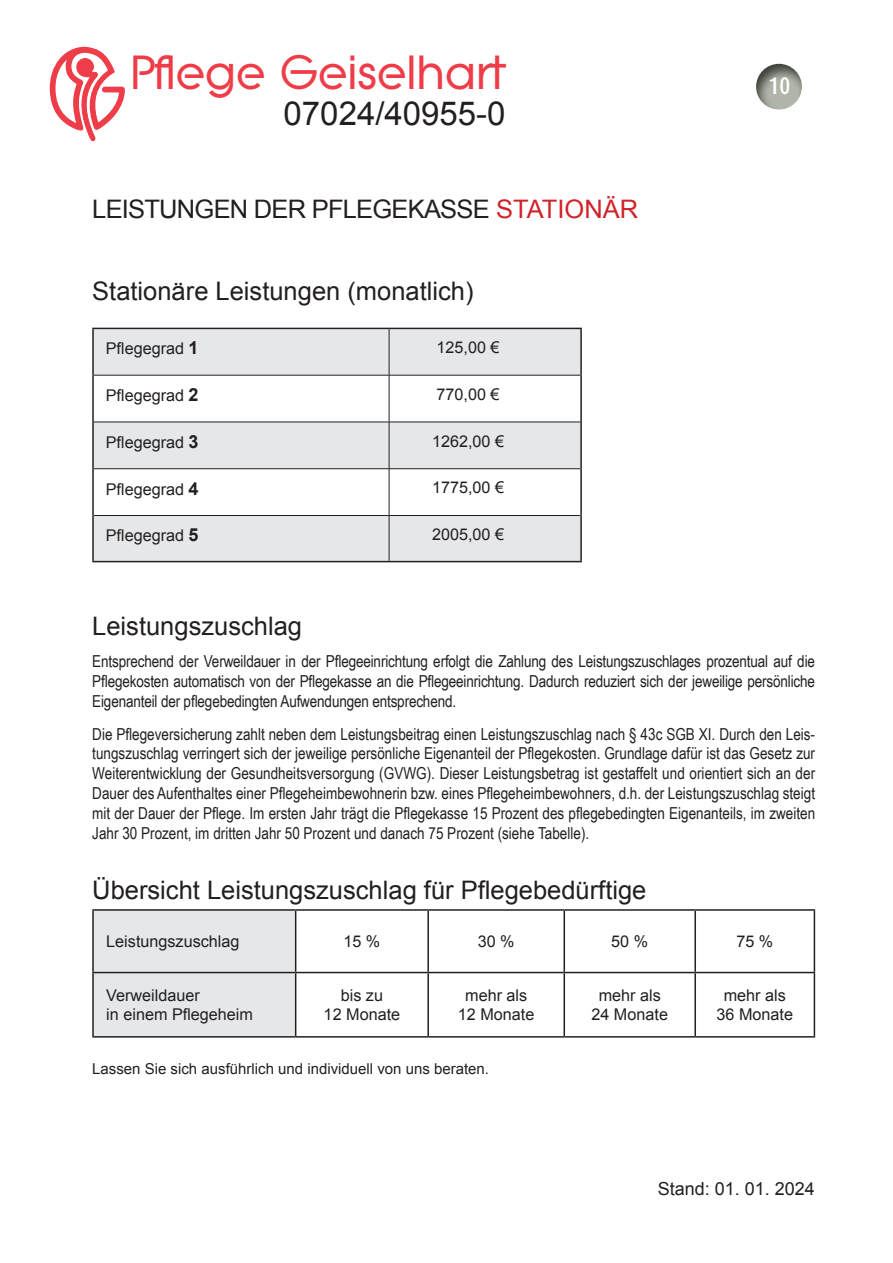
<style>
.page{position:relative;width:893px;height:1263px;background:#fff}
.page>*{position:absolute;margin:0;border:0;box-sizing:border-box;transform-origin:0 0}
.t1{font:700 46.5px "Litera";color:#ee3d49}
.t2{font:33px "Arial";color:#231f20}
.t3{font:25.5px "Arial";color:#231f20}
.t4{font:25.5px "Arial";letter-spacing:-.03em;color:#231f20}
.t5{font:25.5px "Arial";color:#d1232a}
.t6{font:500 24px "Dax Condensed";color:#fff}
.t7{font:18px "Arial";color:#231f20}
.t8{font:16.5px/19.8px "Arial Narrow";letter-spacing:-.01em;color:#231f20;text-align:justify}
.t9{font:16.2px/19.5px "Arial";color:#231f20;text-align:center}
.t10{font:15px "Arial";color:#231f20}
.s1{color:#d1232a}
.s2{font-weight:700;font-size:18px}
</style>
<div class="page">
<div style="left:754px;top:61px;width:48px;height:50px;background:#231f20;opacity:.75"></div>
<svg style="left:49px;top:46px;width:76px;height:96px"></svg>
<svg style="left:94px;top:329px;width:486px;height:232px;fill:#e6e7e9"></svg>
<hr style="left:92px;top:328px;width:297px;height:1px;background:#231f20">
<hr style="left:92px;top:329px;width:2px;height:46px;background:#231f20">
<hr style="left:389px;top:328px;width:193px;height:1px;background:#231f20">
<hr style="left:580px;top:329px;width:2px;height:46px;background:#231f20">
<hr style="left:92px;top:375px;width:2px;height:47px;background:#231f20">
<hr style="left:580px;top:375px;width:2px;height:47px;background:#231f20">
<hr style="left:92px;top:422px;width:2px;height:47px;background:#231f20">
<hr style="left:580px;top:422px;width:2px;height:47px;background:#231f20">
<hr style="left:92px;top:469px;width:2px;height:46px;background:#231f20">
<hr style="left:580px;top:469px;width:2px;height:46px;background:#231f20">
<hr style="left:92px;top:515px;width:2px;height:46px;background:#231f20">
<hr style="left:580px;top:515px;width:2px;height:46px;background:#231f20">
<hr style="left:92px;top:561px;width:297px;height:1px;background:#231f20">
<hr style="left:389px;top:561px;width:193px;height:1px;background:#231f20">
<hr style="left:389px;top:329px;width:1px;height:46px;background:#231f20">
<hr style="left:94px;top:375px;width:295px;height:1px;background:#231f20">
<hr style="left:389px;top:375px;width:191px;height:1px;background:#231f20">
<hr style="left:389px;top:375px;width:1px;height:47px;background:#231f20">
<hr style="left:94px;top:422px;width:295px;height:1px;background:#231f20">
<hr style="left:389px;top:422px;width:191px;height:1px;background:#231f20">
<hr style="left:389px;top:422px;width:1px;height:46px;background:#231f20">
<hr style="left:94px;top:468px;width:295px;height:1px;background:#231f20">
<hr style="left:389px;top:468px;width:191px;height:1px;background:#231f20">
<hr style="left:389px;top:469px;width:1px;height:46px;background:#231f20">
<hr style="left:94px;top:515px;width:295px;height:1px;background:#231f20">
<hr style="left:389px;top:515px;width:191px;height:1px;background:#231f20">
<hr style="left:389px;top:516px;width:1px;height:45px;background:#231f20">
<div style="left:94px;top:911px;width:201px;height:125px;background:#e6e7e9"></div>
<hr style="left:92px;top:909px;width:204px;height:2px;background:#231f20">
<hr style="left:92px;top:911px;width:2px;height:61px;background:#231f20">
<hr style="left:296px;top:909px;width:132px;height:2px;background:#231f20">
<hr style="left:295px;top:911px;width:1px;height:61px;background:#231f20">
<hr style="left:428px;top:909px;width:136px;height:2px;background:#231f20">
<hr style="left:427px;top:911px;width:2px;height:61px;background:#231f20">
<hr style="left:564px;top:909px;width:131px;height:2px;background:#231f20">
<hr style="left:563px;top:911px;width:2px;height:61px;background:#231f20">
<hr style="left:695px;top:909px;width:120px;height:2px;background:#231f20">
<hr style="left:694px;top:911px;width:2px;height:61px;background:#231f20">
<hr style="left:814px;top:911px;width:1px;height:61px;background:#231f20">
<hr style="left:92px;top:972px;width:204px;height:1px;background:#231f20">
<hr style="left:92px;top:973px;width:2px;height:63px;background:#231f20">
<hr style="left:296px;top:972px;width:132px;height:1px;background:#231f20">
<hr style="left:295px;top:973px;width:1px;height:63px;background:#231f20">
<hr style="left:428px;top:972px;width:136px;height:1px;background:#231f20">
<hr style="left:427px;top:973px;width:2px;height:63px;background:#231f20">
<hr style="left:564px;top:972px;width:131px;height:1px;background:#231f20">
<hr style="left:563px;top:973px;width:2px;height:63px;background:#231f20">
<hr style="left:695px;top:972px;width:120px;height:1px;background:#231f20">
<hr style="left:694px;top:973px;width:2px;height:63px;background:#231f20">
<hr style="left:814px;top:973px;width:1px;height:63px;background:#231f20">
<hr style="left:92px;top:1036px;width:204px;height:1px;background:#231f20">
<hr style="left:296px;top:1036px;width:132px;height:1px;background:#231f20">
<hr style="left:428px;top:1036px;width:136px;height:1px;background:#231f20">
<hr style="left:564px;top:1036px;width:131px;height:1px;background:#231f20">
<hr style="left:695px;top:1036px;width:120px;height:1px;background:#231f20">
<h1 class="t1" style="left:131px;top:45px;width:375px">Pflege Geiselhart</h1>
<h2 class="t2" style="left:284px;top:92px;width:223px">07024/40955-0</h2>
<h3 class="t4" style="left:92px;top:193px;width:434px">Leistungen der Pflegekasse <span class="s1">STATI</span></h3>
<h3 class="t5" style="left:565px;top:193px;width:73px">ONÄR</h3>
<h3 class="t3" style="left:92px;top:275px;width:383px">Stationäre Leistungen (monatlich)</h3>
<p class="t9" style="left:106px;top:339px;width:94px">Pflegegrad <span class="s2">1</span></p>
<p class="t9" style="left:437px;top:338px;width:65px">125,00 €</p>
<p class="t9" style="left:106px;top:386px;width:94px">Pflegegrad <span class="s2">2</span></p>
<p class="t9" style="left:437px;top:384px;width:65px">770,00 €</p>
<p class="t9" style="left:106px;top:433px;width:94px">Pflegegrad <span class="s2">3</span></p>
<p class="t9" style="left:432px;top:431px;width:74px">1262,00 €</p>
<p class="t9" style="left:106px;top:479px;width:94px">Pflegegrad <span class="s2">4</span></p>
<p class="t9" style="left:432px;top:478px;width:74px">1775,00 €</p>
<p class="t9" style="left:106px;top:526px;width:94px">Pflegegrad <span class="s2">5</span></p>
<p class="t9" style="left:432px;top:525px;width:74px">2005,00 €</p>
<h3 class="t6" style="left:768px;top:73px;width:23px">10</h3>
<h3 class="t3" style="left:92px;top:609px;width:211px">Leistungszuschlag</h3>
<p class="t8" style="left:92px;top:650px;width:724px">Entsprechend der Verweildauer in der Pflegeeinrichtung erfolgt die Zahlung des Leistungszuschlages prozentual auf die Pflegekosten automatisch von der Pflegekasse an die Pflegeeinrichtung. Dadurch reduziert sich der jeweilige persönliche Eigenanteil der pflegebedingten Aufwendungen entsprechend.</p>
<p class="t8" style="left:92px;top:723px;width:724px">Die Pflegeversicherung zahlt neben dem Leistungsbeitrag einen Leistungszuschlag nach § 43c SGB XI. Durch den Leis&shy;tungszuschlag verringert sich der jeweilige persönliche Eigenanteil der Pflegekosten. Grundlage dafür ist das Gesetz zur Weiterentwicklung der Gesundheitsversorgung (GVWG). Dieser Leistungsbetrag ist gestaffelt und orientiert sich an der Dauer des Aufenthaltes einer Pflegeheimbewohnerin bzw. eines Pflegeheimbewohners, d.h. der Leistungszuschlag steigt mit der Dauer der Pflege. Im ersten Jahr trägt die Pflegekasse 15 Prozent des pflegebedingten Eigenanteils, im zweiten Jahr 30 Prozent, im dritten Jahr 50 Prozent und danach 75 Prozent (siehe Tabelle).</p>
<h3 class="t3" style="left:92px;top:873px;width:556px">Übersicht Leistungszuschlag für Pflegebedürftige</h3>
<p class="t9" style="left:106px;top:932px;width:135px">Leistungszuschlag</p>
<p class="t9" style="left:343px;top:932px;width:38px">15 %</p>
<p class="t9" style="left:478px;top:932px;width:38px">30 %</p>
<p class="t9" style="left:611px;top:932px;width:38px">50 %</p>
<p class="t9" style="left:736px;top:932px;width:38px">75 %</p>
<p class="t9" style="left:106px;top:985px;width:148px;text-align:left">Verweildauer<br>in einem Pflegeheim</p>
<p class="t9" style="left:324px;top:985px;width:78px">bis zu<br>12 Monate</p>
<p class="t9" style="left:458px;top:985px;width:78px">mehr als<br>12 Monate</p>
<p class="t9" style="left:591px;top:985px;width:78px">mehr als<br>24 Monate</p>
<p class="t9" style="left:716px;top:985px;width:78px">mehr als<br>36 Monate</p>
<p class="t10" style="left:92px;top:1059px;width:398px">Lassen Sie sich ausführlich und individuell von uns beraten.</p>
<p class="t7" style="left:658px;top:1177px;width:159px">Stand: 01. 01. 2024</p>
</div>
